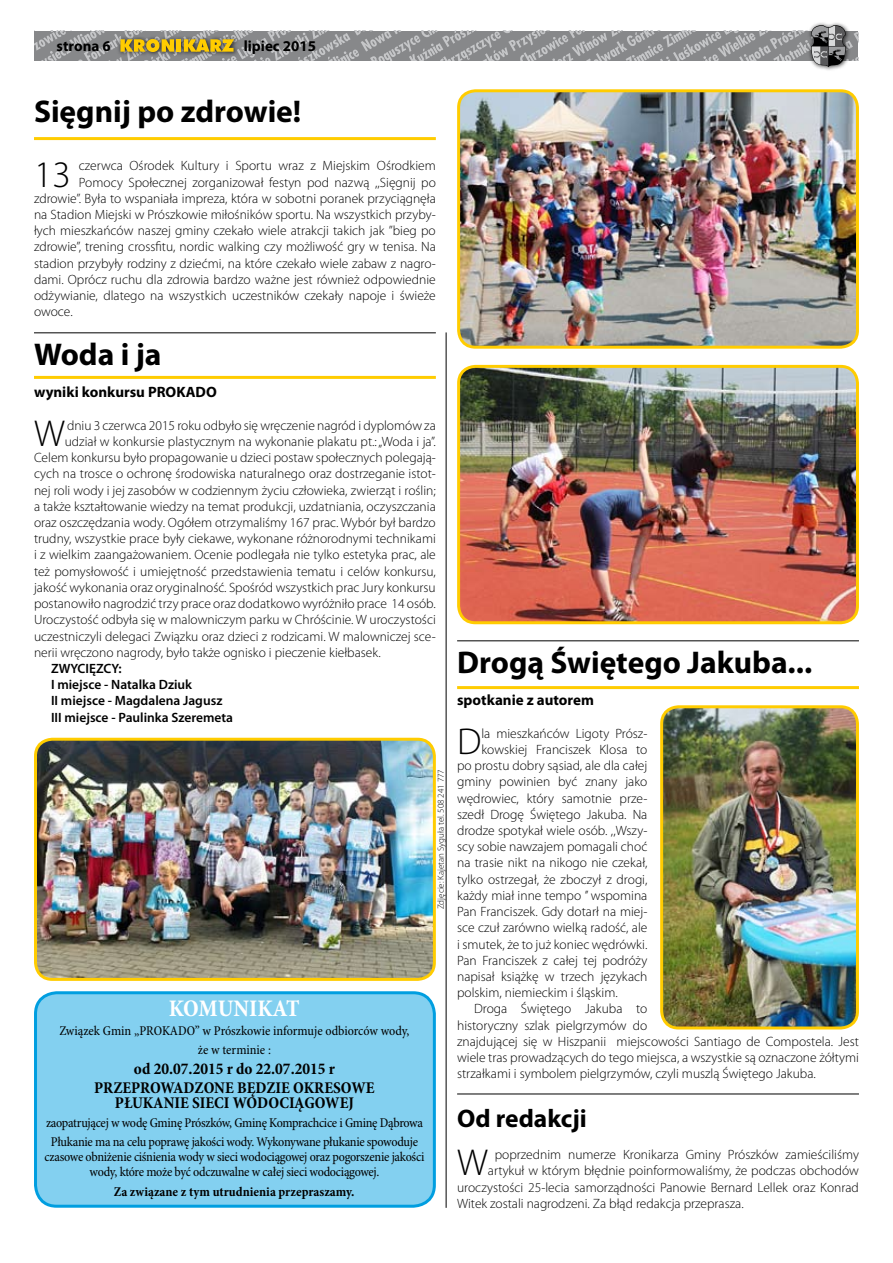
<style>
.page{position:relative;width:893px;height:1263px;background:#fff}
.page>*{position:absolute;margin:0;border:0;box-sizing:border-box;transform-origin:0 0}
.t1{font:300 37.5px "Myriad Pro";color:#000}
.t2{font:700 31.5px "Myriad Pro";color:#000}
.t3{font:700 25.5px "Myriad Pro";color:#000}
.t4{font:700 condensed 24px "Minion Pro";letter-spacing:-.005em;color:#fff}
.t5{font:700 condensed 16.5px/19.2px "Minion Pro";color:#000;text-align:center}
.t6{font:700 15px "Myriad Pro";color:#000}
.t7{font:300 13.5px "Myriad Pro";color:#000}
.t8{font:condensed 13.5px/19.2px "Minion Pro";letter-spacing:-.02em;color:#000;text-align:center}
.t9{font:600 13.5px/16.2px "Myriad Pro";color:#000}
.t10{font:condensed 13.5px/19.2px "Minion Pro";color:#000;text-align:center}
.t11{font:700 condensed 13.5px "Minion Pro";color:#000}
.t12{font:300 9px "Myriad Pro";color:#000}
</style>
<div class="page">
<div style="left:808px;top:21px;width:43px;height:50px;background:#000;opacity:.75"></div>
<svg style="left:34px;top:25px;width:824px;height:43px"></svg>
<img style="left:461px;top:93px;width:394px;height:252px">
<div style="left:457px;top:89px;width:402px;height:260px;border:3px solid #fc0;border-radius:17px"></div>
<img style="left:460px;top:366px;width:397px;height:257px">
<div style="left:457px;top:365px;width:402px;height:259px;border:3px solid #fc0;border-radius:17px"></div>
<img style="left:36px;top:739px;width:397px;height:239px">
<div style="left:34px;top:738px;width:402px;height:243px;border:3px solid #fc0;border-radius:17px"></div>
<img style="left:663px;top:709px;width:194px;height:319px">
<div style="left:660px;top:705px;width:199px;height:324px;border:3px solid #fc0;border-radius:17px"></div>
<div style="left:36px;top:993px;width:398px;height:213px;background:#83d0f0;border-radius:21px"></div>
<div style="left:34px;top:991px;width:402px;height:217px;border:3px solid #009ee0;border-radius:21px"></div>
<hr style="left:34px;top:376px;width:402px;height:3px;background:#fc0">
<hr style="left:34px;top:137px;width:402px;height:3px;background:#fc0">
<hr style="left:457px;top:686px;width:402px;height:3px;background:#fc0">
<hr style="left:457px;top:1093px;width:402px;height:1px;background:#000">
<hr style="left:457px;top:640px;width:402px;height:1px;background:#000">
<hr style="left:34px;top:332px;width:402px;height:1px;background:#000">
<hr style="left:446px;top:332px;width:1px;height:876px;background:#000">
<p class="t6" style="left:57px;top:36px;width:56px">strona 6</p>
<p class="t6" style="left:244px;top:36px;width:74px">lipiec 2015</p>
<h2 class="t2" style="left:34px;top:91px;width:269px">Sięgnij po zdrowie!</h2>
<h1 class="t1" style="left:34px;top:151px;width:38px">13</h1>
<p class="t7" style="left:79px;top:158px;width:358px">czerwca Ośrodek Kultury i Sportu wraz z Miejskim Ośrodkiem</p>
<p class="t7" style="left:79px;top:174px;width:358px">Pomocy Społecznej zorganizował festyn pod nazwą ,,Sięgnij po</p>
<p class="t7" style="left:34px;top:190px;width:403px">zdrowie’’. Była to wspaniała impreza, która w sobotni poranek przyciągnęła</p>
<p class="t7" style="left:34px;top:206px;width:403px">na Stadion Miejski w Prószkowie miłośników sportu. Na wszystkich przyby-</p>
<p class="t7" style="left:34px;top:223px;width:403px">łych mieszkańców naszej gminy czekało wiele atrakcji takich jak ’’bieg po</p>
<p class="t7" style="left:34px;top:239px;width:403px">zdrowie’’, trening crossfitu, nordic walking czy możliwość gry w tenisa. Na</p>
<p class="t7" style="left:34px;top:255px;width:403px">stadion przybyły rodziny z dziećmi, na które czekało wiele zabaw z nagro-</p>
<p class="t7" style="left:34px;top:271px;width:403px">dami. Oprócz ruchu dla zdrowia bardzo ważne jest również odpowiednie</p>
<p class="t7" style="left:34px;top:287px;width:403px">odżywianie, dlatego na wszystkich uczestników czekały napoje i świeże</p>
<p class="t7" style="left:34px;top:304px;width:40px">owoce.</p>
<h2 class="t2" style="left:34px;top:334px;width:129px">Woda i ja</h2>
<p class="t6" style="left:34px;top:382px;width:184px">wyniki konkursu PROKADO</p>
<h1 class="t1" style="left:34px;top:411px;width:32px">W</h1>
<p class="t7" style="left:67px;top:417px;width:370px">dniu 3 czerwca 2015 roku odbyło się wręczenie nagród i dyplomów za</p>
<p class="t7" style="left:65px;top:433px;width:373px">udział w konkursie plastycznym na wykonanie plakatu pt.: „Woda i ja”.</p>
<p class="t7" style="left:34px;top:449px;width:403px">Celem konkursu było propagowanie u dzieci postaw społecznych polegają-</p>
<p class="t7" style="left:34px;top:466px;width:403px">cych na trosce o ochronę środowiska naturalnego oraz dostrzeganie istot-</p>
<p class="t7" style="left:34px;top:482px;width:403px">nej roli wody i jej zasobów w codziennym życiu człowieka, zwierząt i roślin;</p>
<p class="t7" style="left:34px;top:498px;width:403px">a także kształtowanie wiedzy na temat produkcji, uzdatniania, oczyszczania</p>
<p class="t7" style="left:34px;top:514px;width:403px">oraz oszczędzania wody. Ogółem otrzymaliśmy 167 prac. Wybór był bardzo</p>
<p class="t7" style="left:34px;top:531px;width:403px">trudny, wszystkie prace były ciekawe, wykonane różnorodnymi technikami</p>
<p class="t7" style="left:34px;top:547px;width:403px">i z wielkim zaangażowaniem. Ocenie podlegała nie tylko estetyka prac, ale</p>
<p class="t7" style="left:34px;top:563px;width:403px">też pomysłowość i umiejętność przedstawienia tematu i celów konkursu,</p>
<p class="t7" style="left:34px;top:579px;width:403px">jakość wykonania oraz oryginalność. Spośród wszystkich prac Jury konkursu</p>
<p class="t7" style="left:34px;top:595px;width:403px">postanowiło nagrodzić trzy prace oraz dodatkowo wyróżniło prace 14 osób.</p>
<p class="t7" style="left:34px;top:612px;width:403px">Uroczystość odbyła się w malowniczym parku w Chróścinie. W uroczystości</p>
<p class="t7" style="left:34px;top:628px;width:403px">uczestniczyli delegaci Związku oraz dzieci z rodzicami. W malowniczej sce-</p>
<p class="t7" style="left:34px;top:644px;width:348px">nerii wręczono nagrody, było także ognisko i pieczenie kiełbasek.</p>
<p class="t9" style="left:51px;top:660px;width:184px">ZWYCIĘZCY:<br>I miejsce - Natalka Dziuk<br>II miejsce - Magdalena Jagusz<br>III miejsce - Paulinka Szeremeta</p>
<p class="t12" style="left:435px;top:909px;width:142px;rotate:-90deg">Zdjęcie: Kajetan Syguła tel. 508 241 777</p>
<h3 class="t4" style="left:169px;top:992px;width:132px">KOMUNIKAT</h3>
<p class="t10" style="left:59px;top:1022px;width:352px">Związek Gmin „PROKADO” w Prószkowie informuje odbiorców wody, że w terminie :</p>
<p class="t5" style="left:94px;top:1059px;width:282px">od 20.07.2015 r do 22.07.2015 r<br>PRZEPROWADZONE BĘDZIE OKRESOWE</p>
<p class="t5" style="left:115px;top:1093px;width:241px">PŁUKANIE SIECI WODOCIĄGOWEJ</p>
<p class="t8" style="left:46px;top:1114px;width:378px">zaopatrującej w wodę Gminę Prószków, Gminę Komprachcice i Gminę Dąbrowa<br>Płukanie ma na celu poprawę jakości wody. Wykonywane płukanie spowoduje</p>
<p class="t8" style="left:45px;top:1150px;width:381px;line-height:15px">czasowe obniżenie ciśnienia wody w sieci wodociągowej oraz pogorszenie jakości wody, które może być odczuwalne w całej sieci wodociągowej.</p>
<p class="t11" style="left:114px;top:1182px;width:242px">Za związane z tym utrudnienia przepraszamy.</p>
<h2 class="t2" style="left:457px;top:642px;width:357px">Drogą Świętego Jakuba...</h2>
<p class="t6" style="left:457px;top:690px;width:138px">spotkanie z autorem</p>
<h1 class="t1" style="left:457px;top:719px;width:26px">D</h1>
<p class="t7" style="left:481px;top:725px;width:167px">la mieszkańców Ligoty Prósz-</p>
<p class="t7" style="left:481px;top:741px;width:167px">kowskiej Franciszek Klosa to</p>
<p class="t7" style="left:457px;top:757px;width:192px">po prostu dobry sąsiad, ale dla całej</p>
<p class="t7" style="left:457px;top:774px;width:192px">gminy powinien być znany jako</p>
<p class="t7" style="left:457px;top:790px;width:192px">wędrowiec, który samotnie prze-</p>
<p class="t7" style="left:457px;top:806px;width:192px">szedł Drogę Świętego Jakuba. Na</p>
<p class="t7" style="left:457px;top:822px;width:192px">drodze spotykał wiele osób. ,,Wszy-</p>
<p class="t7" style="left:457px;top:839px;width:192px">scy sobie nawzajem pomagali choć</p>
<p class="t7" style="left:457px;top:855px;width:192px">na trasie nikt na nikogo nie czekał,</p>
<p class="t7" style="left:457px;top:871px;width:192px">tylko ostrzegał, że zboczył z drogi,</p>
<p class="t7" style="left:457px;top:887px;width:192px">każdy miał inne tempo ’’ wspomina</p>
<p class="t7" style="left:457px;top:903px;width:192px">Pan Franciszek. Gdy dotarł na miej-</p>
<p class="t7" style="left:457px;top:920px;width:192px">sce czuł zarówno wielką radość, ale</p>
<p class="t7" style="left:457px;top:936px;width:192px">i smutek, że to już koniec wędrówki.</p>
<p class="t7" style="left:457px;top:952px;width:192px">Pan Franciszek z całej tej podróży</p>
<p class="t7" style="left:457px;top:968px;width:192px">napisał książkę w trzech językach</p>
<p class="t7" style="left:457px;top:984px;width:162px">polskim, niemieckim i śląskim.</p>
<p class="t7" style="left:474px;top:1001px;width:175px">Droga Świętego Jakuba to</p>
<p class="t7" style="left:457px;top:1017px;width:192px">historyczny szlak pielgrzymów do</p>
<p class="t7" style="left:457px;top:1033px;width:403px">znajdującej się w Hiszpanii miejscowości Santiago de Compostela. Jest</p>
<p class="t7" style="left:457px;top:1049px;width:403px">wiele tras prowadzących do tego miejsca, a wszystkie są oznaczone żółtymi</p>
<p class="t7" style="left:457px;top:1065px;width:360px">strzałkami i symbolem pielgrzymów, czyli muszlą Świętego Jakuba.</p>
<h3 class="t3" style="left:457px;top:1101px;width:131px">Od redakcji</h3>
<h1 class="t1" style="left:457px;top:1140px;width:32px">W</h1>
<p class="t7" style="left:495px;top:1146px;width:366px">poprzednim numerze Kronikarza Gminy Prószków zamieściliśmy</p>
<p class="t7" style="left:488px;top:1163px;width:373px">artykuł w którym błędnie poinformowaliśmy, że podczas obchodów</p>
<p class="t7" style="left:457px;top:1179px;width:403px">uroczystości 25-lecia samorządności Panowie Bernard Lellek oraz Konrad</p>
<p class="t7" style="left:457px;top:1195px;width:288px">Witek zostali nagrodzeni. Za błąd redakcja przeprasza.</p>
</div>
